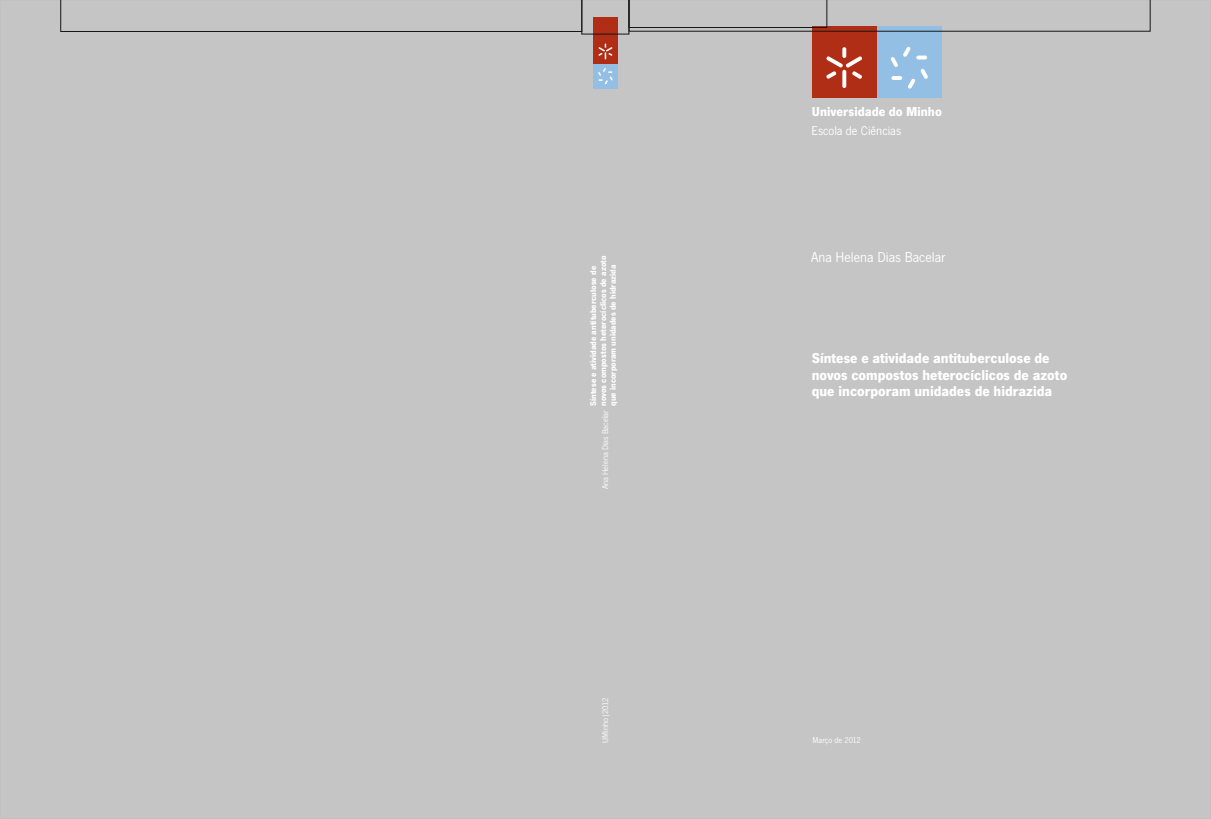
<style>
.page{position:relative;width:1211px;height:819px;background:#fff}
.page>*{position:absolute;margin:0;border:0;box-sizing:border-box;transform-origin:0 0}
.t1{font:700 14.88px/16.6px "News Got T";color:#fff}
.t2{font:14.88px "News Got T";color:#fff}
.t3{font:700 13.47px "News Got T";color:#fff}
.t4{font:13.12px "News Got T";color:#fff}
.t5{font:700 8.75px/9.8px "News Got T";color:#fff}
.t6{font:8.75px "News Got T";color:#fff}
</style>
<div class="page">
<div style="left:0;top:0;width:1210px;height:819px;background:#c5c5c5"></div>
<div style="left:593px;top:17px;width:24px;height:47px;background:#b02e15"></div>
<svg style="left:598px;top:44px;width:15px;height:15px"></svg>
<div style="left:593px;top:64px;width:24px;height:24px;background:#94bfe5"></div>
<svg style="left:598px;top:68px;width:14px;height:16px"></svg>
<div style="left:876px;top:26px;width:65px;height:72px;background:#94bfe5"></div>
<div style="left:812px;top:26px;width:64px;height:72px;background:#b02e15"></div>
<svg style="left:842px;top:47px;width:4px;height:11px"></svg>
<svg style="left:842px;top:70px;width:4px;height:18px"></svg>
<svg style="left:826px;top:55px;width:36px;height:25px"></svg>
<svg style="left:890px;top:47px;width:38px;height:42px"></svg>
<hr style="left:891px;top:76px;width:11px;height:4px;background:#fff;border-radius:2px">
<svg style="left:61px;top:0;width:1089px;height:34px"></svg>
<p class="t5" style="left:588px;top:406px;width:152px;rotate:-90deg">Síntese e atividade antituberculose de novos compostos heterocíclicos de azoto que incorporam unidades de hidrazida</p>
<p class="t6" style="left:601px;top:489px;width:80px;rotate:-90deg">Ana Helena Dias Bacelar</p>
<p class="t6" style="left:601px;top:742px;width:47px;rotate:-90deg">UMinho|2012</p>
<p class="t3" style="left:812px;top:105px;width:131px">Universidade do Minho</p>
<p class="t4" style="left:811px;top:124px;width:91px">Escola de Ciências</p>
<p class="t2" style="left:811px;top:250px;width:136px">Ana Helena Dias Bacelar</p>
<p class="t1" style="left:811px;top:350px;width:257px">Síntese e atividade antituberculose de novos compostos heterocíclicos de azoto que incorporam unidades de hidrazida</p>
<p class="t6" style="left:812px;top:736px;width:50px">Março de 2012</p>
</div>
